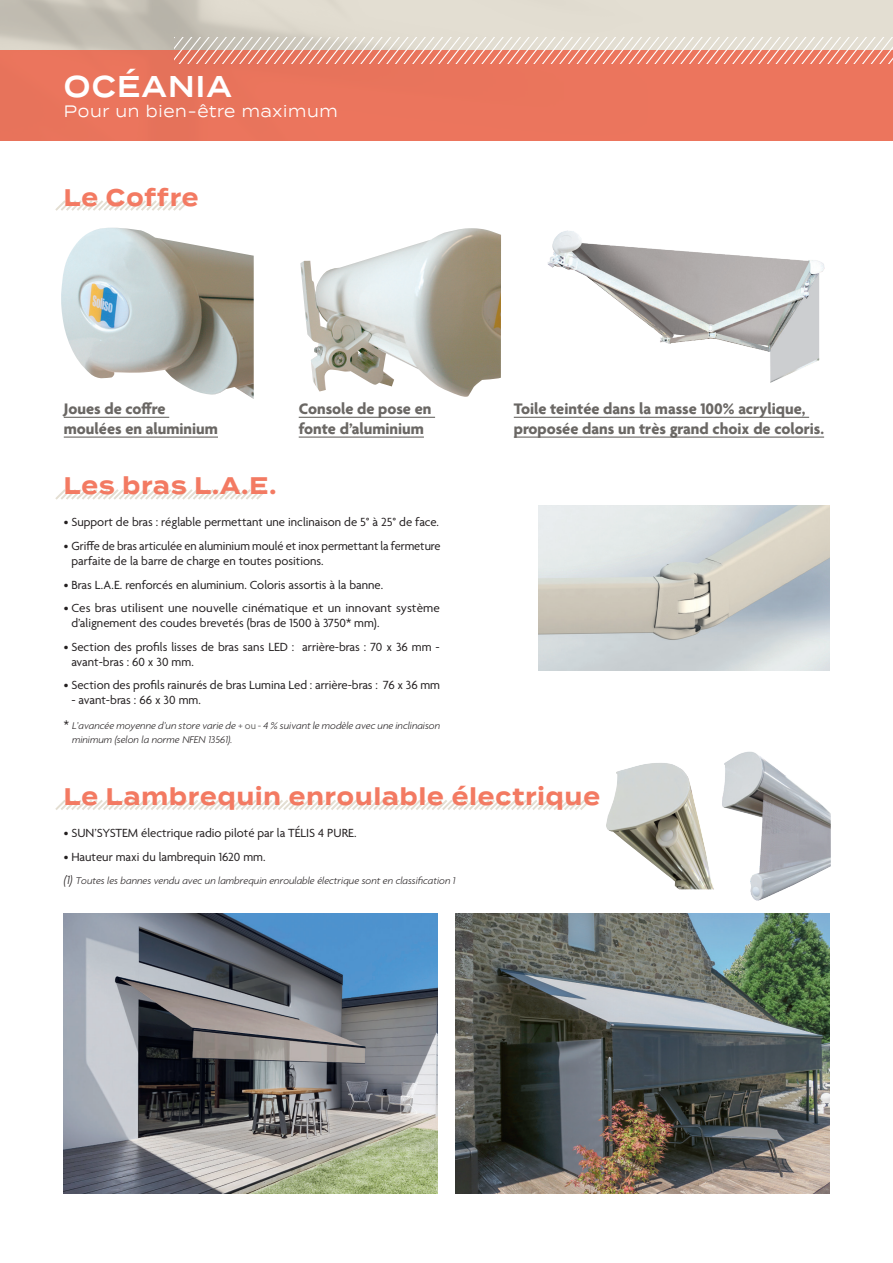
<style>
.page{position:relative;width:893px;height:1263px;background:#fff}
.page>*{position:absolute;margin:0;border:0;box-sizing:border-box;transform-origin:0 0}
.t1{font:600 30px "Termina";letter-spacing:.05em;color:#fff;scale:.9 1}
.t2{font:700 24px "Termina";letter-spacing:.05em;color:#f37a62;scale:.9 1}
.t3{font:700 16.5px/19.8px "Agenda";color:#6a6764}
.t4{font:16.5px "Termina";letter-spacing:.05em;color:#fff;scale:.9 1}
.t5{font:12.75px/15px "Agenda";color:#231f20}
.t6{font:italic 300 10.5px/13.5px "Agenda";color:#231f20}
.s1{font-weight:400;font-style:normal;font-size:12.75px}
.s2{font-weight:400;font-style:normal;color:#6c6b6a}
.s3{font-size:12.75px}
</style>
<div class="page">
<img style="left:0;top:0;width:893px;height:51px">
<div style="left:0;top:51px;width:893px;height:90px;background:#eb755d"></div>
<svg style="left:174px;top:38px;width:719px;height:26px"></svg>
<img style="left:300px;top:228px;width:171px;height:169px">
<img style="left:64px;top:913px;width:373px;height:281px">
<img style="left:455px;top:913px;width:374px;height:281px">
<img style="left:539px;top:505px;width:290px;height:166px">
<svg style="left:55px;top:200px;width:134px;height:11px"></svg>
<img style="left:548px;top:230px;width:277px;height:153px">
<hr style="left:299px;top:417px;width:136px;height:1px;background:#6a6764">
<hr style="left:299px;top:436px;width:125px;height:2px;background:#6a6764">
<hr style="left:514px;top:417px;width:295px;height:1px;background:#6a6764">
<hr style="left:514px;top:436px;width:310px;height:2px;background:#6a6764">
<hr style="left:64px;top:417px;width:105px;height:1px;background:#6a6764">
<hr style="left:64px;top:436px;width:154px;height:2px;background:#6a6764">
<svg style="left:55px;top:489px;width:212px;height:11px"></svg>
<svg style="left:55px;top:800px;width:535px;height:10px"></svg>
<img style="left:606px;top:763px;width:102px;height:126px">
<img style="left:708px;top:751px;width:123px;height:150px">
<img style="left:61px;top:228px;width:193px;height:171px">
<hr style="left:892px;top:51px;width:1px;height:90px;background:#f37a62">
<p class="t1" style="left:64px;top:65px;width:188px">OCÉANIA</p>
<p class="t4" style="left:64px;top:99px;width:306px">Pour un bien-être maximum</p>
<p class="t2" style="left:64px;top:179px;width:151px">Le Coffre</p>
<p class="t3" style="left:64px;top:400px;width:156px">Joues de coffre moulées en aluminium</p>
<p class="t3" style="left:299px;top:400px;width:134px">Console de pose en fonte d’aluminium</p>
<p class="t3" style="left:514px;top:400px;width:312px">Toile teintée dans la masse 100% acrylique, proposée dans un très grand choix de coloris.</p>
<p class="t2" style="left:64px;top:468px;width:238px">Les bras L.A.E.</p>
<p class="t5" style="left:64px;top:516px;width:377px">• Support de bras : réglable permettant une inclinaison de 5° à 25° de face.</p>
<p class="t5" style="left:71px;top:539px;width:370px;text-indent:-8px">• Griffe de bras articulée en aluminium moulé et inox permettant la fermeture parfaite de la barre de charge en toutes positions.</p>
<p class="t5" style="left:64px;top:578px;width:321px">• Bras L.A.E. renforcés en aluminium. Coloris assortis à la banne.</p>
<p class="t5" style="left:71px;top:601px;width:370px;text-indent:-8px">• Ces bras utilisent une nouvelle cinématique et un innovant système d’alignement des coudes brevetés (bras de 1500 à 3750* mm).</p>
<p class="t5" style="left:71px;top:640px;width:370px;text-indent:-8px">• Section des profils lisses de bras sans LED : arrière-bras : 70 x 36 mm - avant-bras : 60 x 30 mm.</p>
<p class="t5" style="left:64px;top:678px;width:378px">• Section des profils rainurés de bras Lumina Led : arrière-bras : 76 x 36 mm</p>
<p class="t5" style="left:71px;top:693px;width:131px">- avant-bras : 66 x 30 mm.</p>
<p class="t6" style="left:72px;top:719px;width:370px;text-indent:-8px"><span class="s1">*</span> L’avancée moyenne d’un store varie de <span class="s2">+ ou -</span> 4 % suivant le modèle avec une inclinaison minimum (selon la norme NFEN 13561).</p>
<p class="t2" style="left:64px;top:779px;width:597px">Le Lambrequin enroulable électrique</p>
<p class="t5" style="left:64px;top:826px;width:294px">• SUN’SYSTEM électrique radio piloté par la TÉLIS 4 PURE.</p>
<p class="t5" style="left:64px;top:850px;width:203px">• Hauteur maxi du lambrequin 1620 mm.</p>
<p class="t6" style="left:64px;top:874px;width:393px"><span class="s3">(1)</span> Toutes les bannes vendu avec un lambrequin enroulable électrique sont en classification 1</p>
</div>
